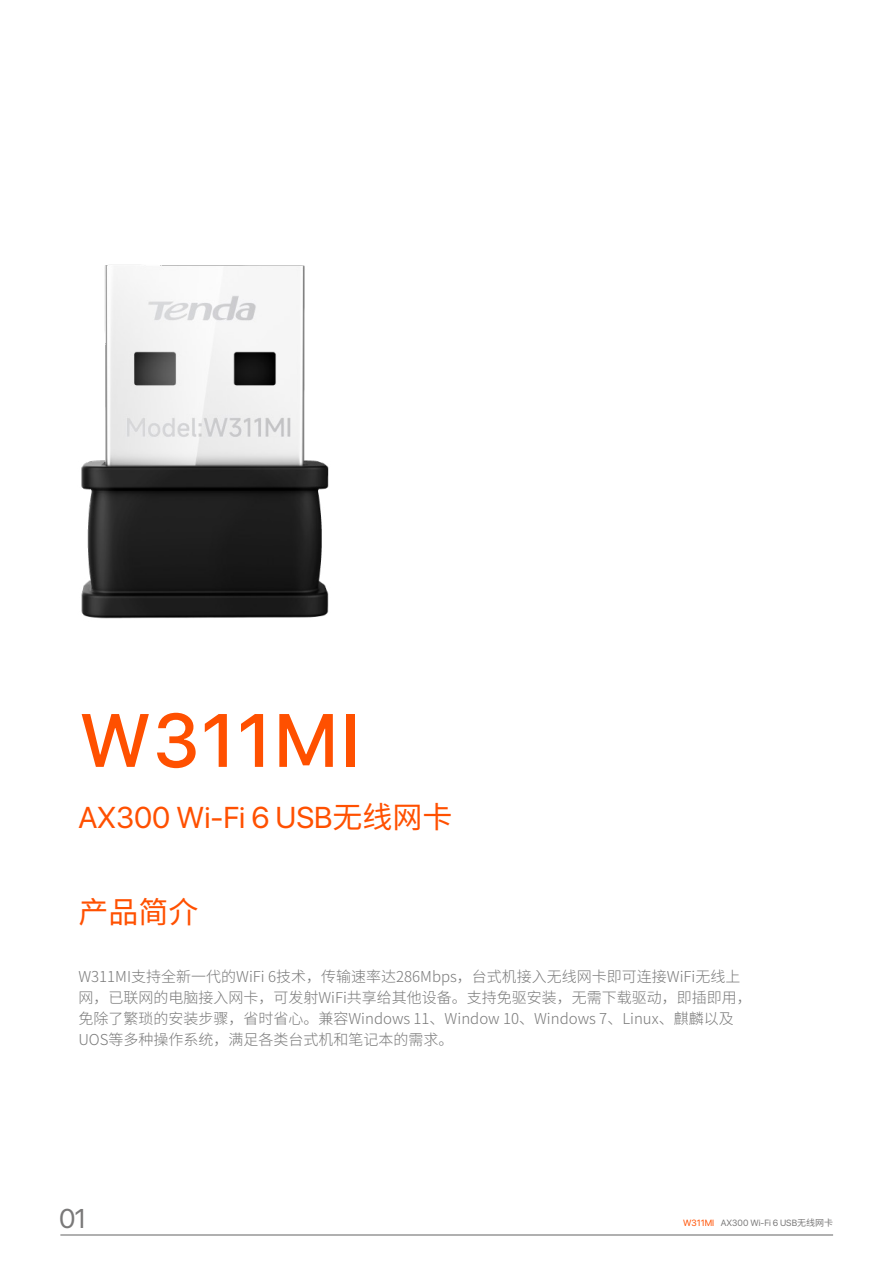
<style>
.page{position:relative;width:893px;height:1263px;background:#fff}
.page>*{position:absolute;margin:0;border:0;box-sizing:border-box;transform-origin:0 0}
.t1{font:500 75px "SF Pro Text";color:#ff5000}
.t2{font:30px "SF Pro Display";color:#ff5000}
.t3{font:30px "Source Han Sans CN";color:#ff5000}
.t4{font:27px "SF Pro Display";color:#7a7979}
.t5{font:300 15px/21px "Source Han Sans CN";color:#797979}
.t6{font:9px "SF Pro Display";color:#7a7979}
.s1{font-family:"Source Han Sans CN"}
.s2{color:#ff5000}
</style>
<div class="page">
<hr style="left:60px;top:1235px;width:773px;height:1px;background:#636363">
<img style="left:81px;top:264px;width:248px;height:355px">
<h1 class="t1" style="left:78px;top:686px;width:284px">W311MI</h1>
<h2 class="t2" style="left:78px;top:794px;width:376px">AX300 Wi-Fi 6 USB<span class="s1">无线网卡</span></h2>
<h2 class="t3" style="left:78px;top:895px;width:121px">产品简介</h2>
<p class="t5" style="left:78px;top:966px;width:675px">W311MI支持全新一代的WiFi 6技术，传输速率达286Mbps，台式机接入无线网卡即可连接WiFi无线上网，已联网的电脑接入网卡，可发射WiFi共享给其他设备。支持免驱安装，无需下载驱动，即插即用，免除了繁琐的安装步骤，省时省心。兼容Windows 11、Window 10、Windows 7、Linux、麒麟以及UOS等多种操作系统，满足各类台式机和笔记本的需求。</p>
<h3 class="t4" style="left:59px;top:1197px;width:29px">01</h3>
<p class="t6" style="left:683px;top:1216px;width:151px"><span class="s2">W311MI</span> AX300 Wi-Fi 6 USB<span class="s1">无线网卡</span></p>
</div>
